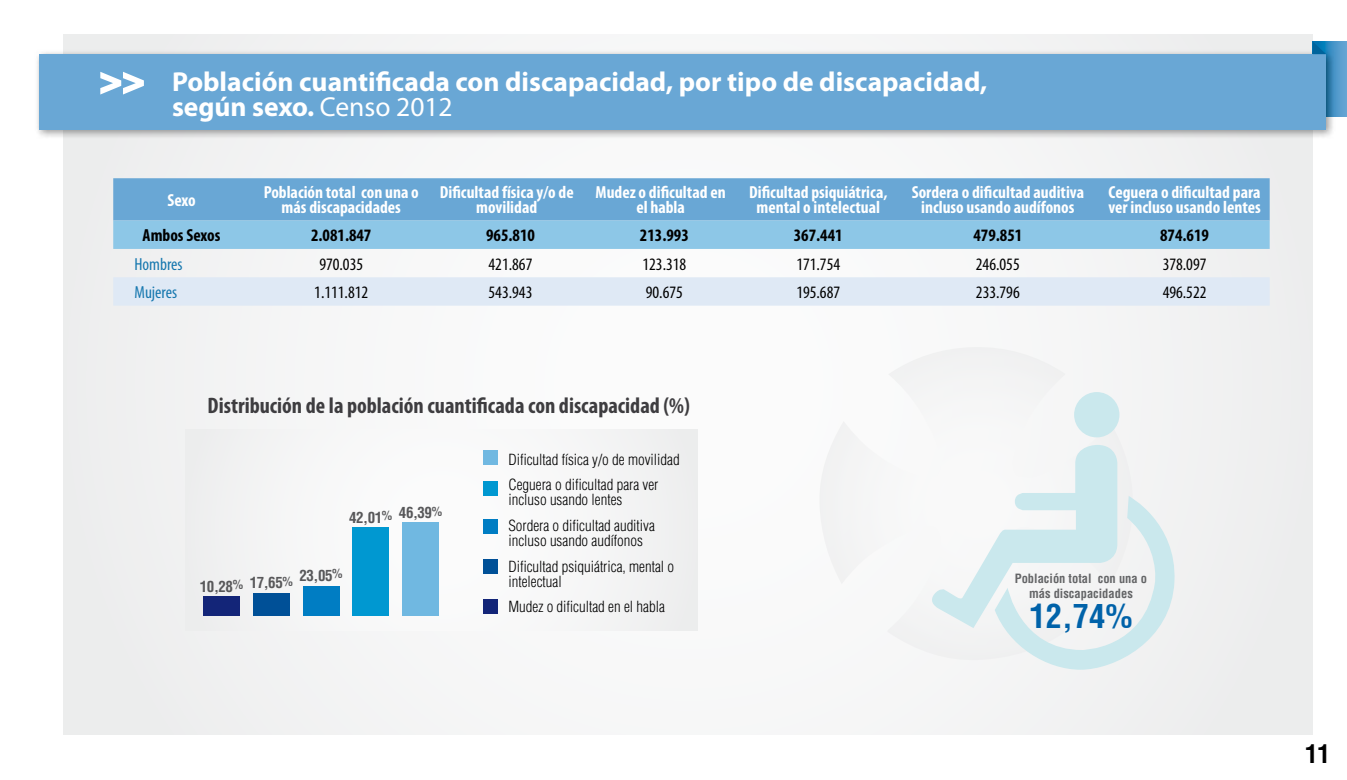
<style>
.page{position:relative;width:1347px;height:780px;background:#fff}
.page>*{position:absolute;margin:0;border:0;box-sizing:border-box;transform-origin:0 0}
.t1{font:700 condensed 32.5px "Helvetica";color:#0062a9}
.t2{font:700 27.5px/25px "Myriad Pro";color:#fff}
.t3{font:700 condensed 25px "Helvetica";color:#000}
.t4{font:700 condensed 22.5px "Myriad Pro";color:#3e3d40}
.t5{font:700 condensed 17.5px/15px "Myriad Pro";color:#fff;text-align:center}
.t6{font:condensed 17.5px "Myriad Pro";color:#000}
.t7{font:700 condensed 17.5px "Myriad Pro";color:#000}
.t8{font:condensed 17.5px "Myriad Pro";color:#1778af}
.t9{font:300 condensed 15px/25.8px "Helvetica";color:#000}
.t10{font:700 condensed 15px "Helvetica";letter-spacing:-.03em;color:#58585a}
.t11{font:700 condensed 12.5px/15px "Helvetica";color:#646567;text-align:center}
.s1{font-weight:400}
.s2{font-size:12.5px}
</style>
<div class="page">
<div style="left:64px;top:34px;width:1248px;height:700px;background:#f5f5f6"></div>
<svg style="left:1326px;top:42px;width:20px;height:75px"></svg>
<div style="left:34px;top:49px;width:1302px;height:91px;background:#000;opacity:.4"></div>
<div style="left:40px;top:54px;width:1286px;height:75px;background:#69a7d5"></div>
<svg style="left:1312px;top:42px;width:14px;height:12px"></svg>
<svg style="left:100px;top:72px;width:44px;height:22px"></svg>
<div style="left:483px;top:449px;width:14px;height:15px;background:#70b8e1"></div>
<div style="left:483px;top:481px;width:14px;height:14px;background:#0098d1"></div>
<div style="left:483px;top:559px;width:14px;height:14px;background:#005097"></div>
<div style="left:483px;top:518px;width:14px;height:15px;background:#007dc3"></div>
<div style="left:483px;top:599px;width:14px;height:15px;background:#132578"></div>
<div style="left:113px;top:178px;width:1156px;height:42px;background:#69a7d5"></div>
<div style="left:113px;top:220px;width:1156px;height:29px;background:#8dc7e7"></div>
<div style="left:113px;top:277px;width:1156px;height:28px;background:#dfe9f5"></div>
<div style="left:203px;top:596px;width:37px;height:19px;background:#132578"></div>
<div style="left:253px;top:593px;width:36px;height:22px;background:#005097"></div>
<div style="left:303px;top:586px;width:36px;height:29px;background:#007dc3"></div>
<div style="left:352px;top:527px;width:37px;height:88px;background:#0098d1"></div>
<div style="left:402px;top:522px;width:37px;height:93px;background:#70b8e1"></div>
<div style="left:1074px;top:392px;width:45px;height:45px;background:#cae8ed;border-radius:50%"></div>
<svg style="left:932px;top:445px;width:243px;height:224px"></svg>
<h2 class="t2" style="left:172px;top:68px;width:817px">Población cuantificada con discapacidad, por tipo de discapacidad, según sexo. <span class="s1">Censo 2012</span></h2>
<p class="t5" style="left:167px;top:192px;width:30px">Sexo</p>
<p class="t5" style="left:264px;top:185px;width:157px">Población total con una o más discapacidades</p>
<p class="t5" style="left:440px;top:185px;width:135px">Dificultad física y/o de movilidad</p>
<p class="t5" style="left:595px;top:185px;width:132px">Mudez o dificultad en el habla</p>
<p class="t5" style="left:749px;top:185px;width:140px">Dificultad psiquiátrica, mental o intelectual</p>
<p class="t5" style="left:911px;top:185px;width:174px">Sordera o dificultad auditiva incluso usando audífonos</p>
<p class="t5" style="left:1108px;top:185px;width:154px;text-align:left">Ceguera o dificultad para ver incluso usando lentes</p>
<p class="t7" style="left:143px;top:224px;width:79px">Ambos Sexos</p>
<p class="t7" style="left:311px;top:224px;width:62px">2.081.847</p>
<p class="t7" style="left:486px;top:224px;width:50px">965.810</p>
<p class="t7" style="left:640px;top:224px;width:50px">213.993</p>
<p class="t7" style="left:794px;top:224px;width:50px">367.441</p>
<p class="t7" style="left:973px;top:224px;width:50px">479.851</p>
<p class="t7" style="left:1160px;top:224px;width:50px">874.619</p>
<p class="t8" style="left:134px;top:253px;width:50px">Hombres</p>
<p class="t6" style="left:319px;top:253px;width:45px">970.035</p>
<p class="t6" style="left:488px;top:253px;width:45px">421.867</p>
<p class="t6" style="left:642px;top:253px;width:45px">123.318</p>
<p class="t6" style="left:796px;top:253px;width:45px">171.754</p>
<p class="t6" style="left:976px;top:253px;width:45px">246.055</p>
<p class="t6" style="left:1162px;top:253px;width:45px">378.097</p>
<p class="t8" style="left:134px;top:282px;width:44px">Mujeres</p>
<p class="t6" style="left:314px;top:282px;width:55px">1.111.812</p>
<p class="t6" style="left:488px;top:282px;width:45px">543.943</p>
<p class="t6" style="left:646px;top:282px;width:39px">90.675</p>
<p class="t6" style="left:796px;top:282px;width:45px">195.687</p>
<p class="t6" style="left:976px;top:282px;width:45px">233.796</p>
<p class="t6" style="left:1162px;top:282px;width:45px">496.522</p>
<p class="t4" style="left:208px;top:391px;width:484px">Distribución de la población cuantificada con discapacidad (%)</p>
<p class="t10" style="left:349px;top:506px;width:94px">42,01<span class="s2">%</span> 46,39<sup>%</sup></p>
<p class="t10" style="left:200px;top:573px;width:144px">10,28<span class="s2">%</span> 17,65<sup>%</sup> 23,05<sup>%</sup></p>
<p class="t9" style="left:508px;top:446px;width:173px">Dificultad física y/o de movilidad<br>Ceguera o dificultad para ver</p>
<p class="t9" style="left:508px;top:487px;width:148px">incluso usando lentes<br>Sordera o dificultad auditiva</p>
<p class="t9" style="left:508px;top:527px;width:167px">incluso usando audífonos<br>Dificultad psiquiátrica, mental o</p>
<p class="t9" style="left:508px;top:568px;width:158px">intelectual<br>Mudez o dificultad en el habla</p>
<p class="t11" style="left:1014px;top:571px;width:134px">Población total con una o más discapacidades</p>
<h1 class="t1" style="left:1029px;top:596px;width:104px">12,74%</h1>
<h3 class="t3" style="left:1305px;top:739px;width:26px">11</h3>
</div>
